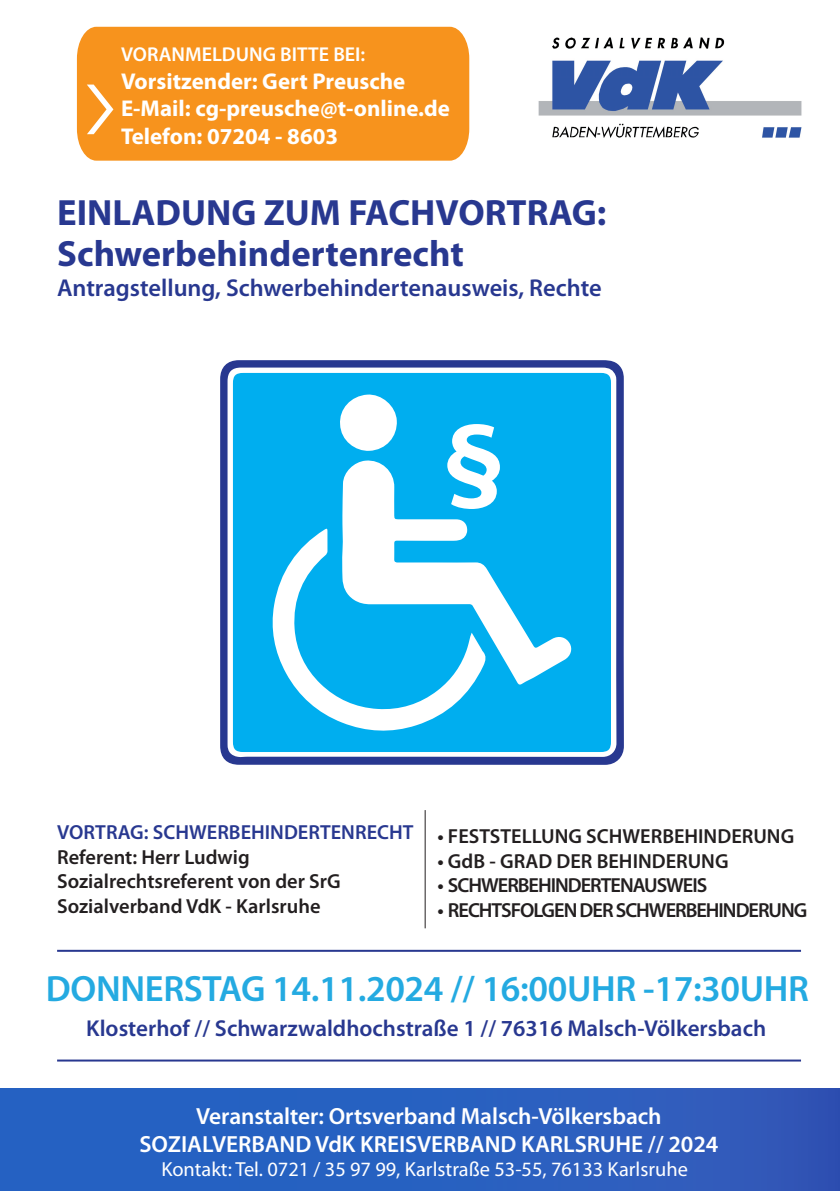
<style>
.page{position:relative;width:840px;height:1191px;background:#fff}
.page>*{position:absolute;margin:0;border:0;box-sizing:border-box;transform-origin:0 0}
.t1{font:300 138px "Myriad Pro";color:#fff}
.t2{font:700 111.6px "Myriad Pro";color:#fff}
.t3{font:700 36.6px "Myriad Pro";color:#283890}
.t4{font:600 36.6px "Myriad Pro";letter-spacing:-.01em;color:#24aae1}
.t5{font:600 24.4px "Myriad Pro";color:#283890}
.t6{font:600 23.4px/28px "Myriad Pro";letter-spacing:-.005em;color:#fff;text-align:center}
.t7{font:600 23px "Myriad Pro";color:#283890}
.t8{font:700 22.8px/27.4px "Myriad Pro";color:#fff}
.t9{font:600 20.4px/24.4px "Myriad Pro";color:#231f20}
.t10{font:600 20.4px "Myriad Pro";letter-spacing:-.05em;color:#231f20}
.t11{font:20.4px "Myriad Pro";color:#fff}
.t12{font:600 20.4px "Myriad Pro";color:#283890}
.t13{font:600 20px "Myriad Pro";color:#fff}
</style>
<div class="page">
<img style="left:538px;top:37px;width:264px;height:101px">
<div style="left:0;top:1088px;width:839px;height:103px;background:#2761c1"></div>
<hr style="left:57px;top:949px;width:743px;height:2px;background:#283890">
<hr style="left:57px;top:1059px;width:743px;height:2px;background:#283890">
<hr style="left:424px;top:810px;width:1px;height:118px;background:#231f20">
<svg style="left:220px;top:360px;width:403px;height:405px"></svg>
<svg style="left:233px;top:373px;width:377px;height:379px;fill:#00aeef"></svg>
<div style="left:77px;top:27px;width:392px;height:134px;background:#f7931d"></div>
<p class="t13" style="left:121px;top:42px;width:246px">VORANMELDUNG BITTE BEI:</p>
<p class="t8" style="left:121px;top:66px;width:330px">Vorsitzender: Gert Preusche<br>E-Mail: cg-preusche@t-online.de</p>
<h1 class="t1" style="left:84px;top:15px;width:35px">›</h1>
<h1 class="t1" style="left:103px;top:21px;width:35px">›</h1>
<p class="t8" style="left:121px;top:121px;width:218px">Telefon: 07204 - 8603</p>
<h3 class="t3" style="left:57px;top:189px;width:550px">EINLADUNG ZUM FACHVORTRAG:</h3>
<h3 class="t3" style="left:57px;top:230px;width:408px">Schwerbehindertenrecht</h3>
<p class="t5" style="left:57px;top:272px;width:546px">Antragstellung, Schwerbehindertenausweis, Rechte</p>
<h2 class="t2" style="left:442px;top:390px;width:64px">§</h2>
<p class="t12" style="left:57px;top:819px;width:358px">VORTRAG: SCHWERBEHINDERTENRECHT</p>
<p class="t9" style="left:57px;top:844px;width:285px">Referent: Herr Ludwig<br>Sozialrechtsreferent von der SrG<br>Sozialverband VdK - Karlsruhe</p>
<p class="t9" style="left:437px;top:824px;width:358px">• FESTSTELLUNG SCHWERBEHINDERUNG</p>
<p class="t9" style="left:437px;top:848px;width:292px">• GdB - GRAD DER BEHINDERUNG</p>
<p class="t10" style="left:437px;top:872px;width:271px">• SCHWERBEHINDERTENAUSWEIS</p>
<p class="t10" style="left:437px;top:897px;width:371px">• RECHTSFOLGEN DER SCHWERBEHINDERUNG</p>
<h3 class="t4" style="left:46px;top:965px;width:764px">DONNERSTAG 14.11.2024 // 16:00UHR -17:30UHR</h3>
<p class="t7" style="left:86px;top:1013px;width:681px">Klosterhof // Schwarzwaldhochstraße 1 // 76316 Malsch-Völkersbach</p>
<p class="t6" style="left:139px;top:1101px;width:580px">Veranstalter: Ortsverband Malsch-Völkersbach<br>SOZIALVERBAND VdK KREISVERBAND KARLSRUHE // 2024</p>
<p class="t11" style="left:161px;top:1156px;width:527px">Kontakt: Tel. 0721 / 35 97 99, Karlstraße 53-55, 76133 Karlsruhe</p>
</div>
